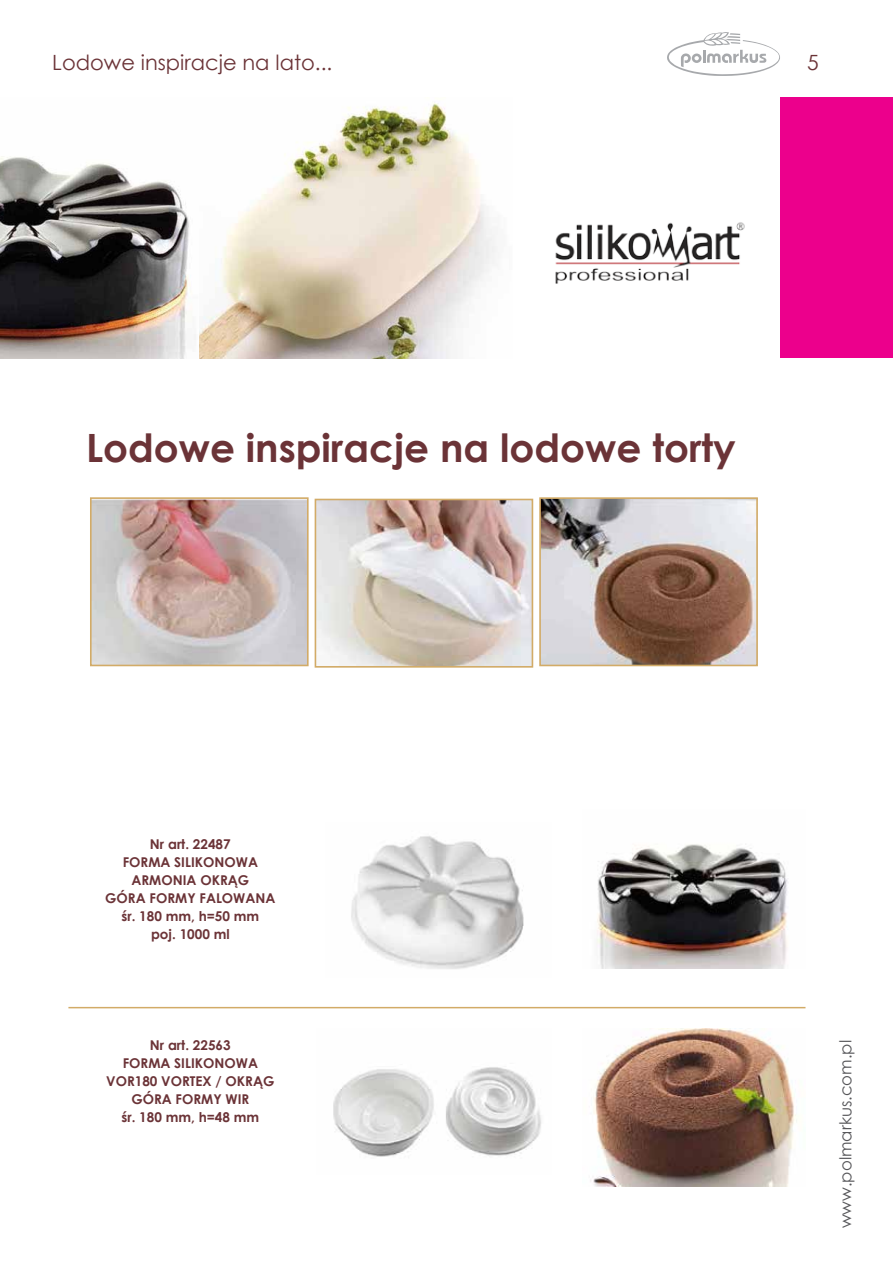
<style>
.page{position:relative;width:893px;height:1263px;background:#fff}
.page>*{position:absolute;margin:0;border:0;box-sizing:border-box;transform-origin:0 0}
.t1{font:700 39px "Century Gothic";color:#6b3337}
.t2{font:21px "Century Gothic";color:#6b3337}
.t3{font:16.5px "Century Gothic";color:#565659}
.t4{font:700 13.5px/18px "Century Gothic";color:#6b3337;text-align:center}
</style>
<div class="page">
<div style="left:780px;top:98px;width:113px;height:260px;background:#ec008c"></div>
<img style="left:0;top:156px;width:196px;height:202px">
<img style="left:199px;top:103px;width:298px;height:255px">
<svg style="left:667px;top:32px;width:113px;height:44px"></svg>
<img style="left:93px;top:500px;width:213px;height:163px">
<div style="left:90px;top:497px;width:219px;height:169px;border:2px solid #d2ab67"></div>
<img style="left:318px;top:502px;width:212px;height:163px">
<div style="left:315px;top:499px;width:218px;height:169px;border:2px solid #d2ab67"></div>
<img style="left:542px;top:500px;width:213px;height:163px">
<div style="left:539px;top:497px;width:219px;height:169px;border:2px solid #d2ab67"></div>
<img style="left:351px;top:836px;width:173px;height:133px">
<img style="left:333px;top:1067px;width:209px;height:90px">
<img style="left:596px;top:844px;width:192px;height:124px">
<img style="left:590px;top:1028px;width:207px;height:159px">
<hr style="left:68px;top:1007px;width:737px;height:1px;background:#d2ab67">
<img style="left:555px;top:222px;width:190px;height:62px">
<h2 class="t2" style="left:52px;top:47px;width:282px">Lodowe inspiracje na lato...</h2>
<h2 class="t2" style="left:807px;top:47px;width:13px">5</h2>
<h1 class="t1" style="left:86px;top:418px;width:651px">LODOWE INSPIRACJE NA LODOWE TORTY</h1>
<p class="t4" style="left:105px;top:834px;width:172px">N R ART. 22487<br>FORMA SILIKON OWA<br>ARMONIA OKRĄG<br>GÓRA FORMY FALOWANA<br>ŚR. 180 MM, H=50 MM<br>POJ. 1000 ML</p>
<p class="t4" style="left:106px;top:1035px;width:170px">NR ART. 22563<br>FORMA SILIKON OWA<br>VOR180 VORTEX / OKRĄG<br>GÓRA FORMY WIR<br>ŚR. 180 MM, H=48 MM</p>
<p class="t3" style="left:834px;top:1228px;width:190px;rotate:-90deg">www.polmarkus.com.pl</p>
</div>
